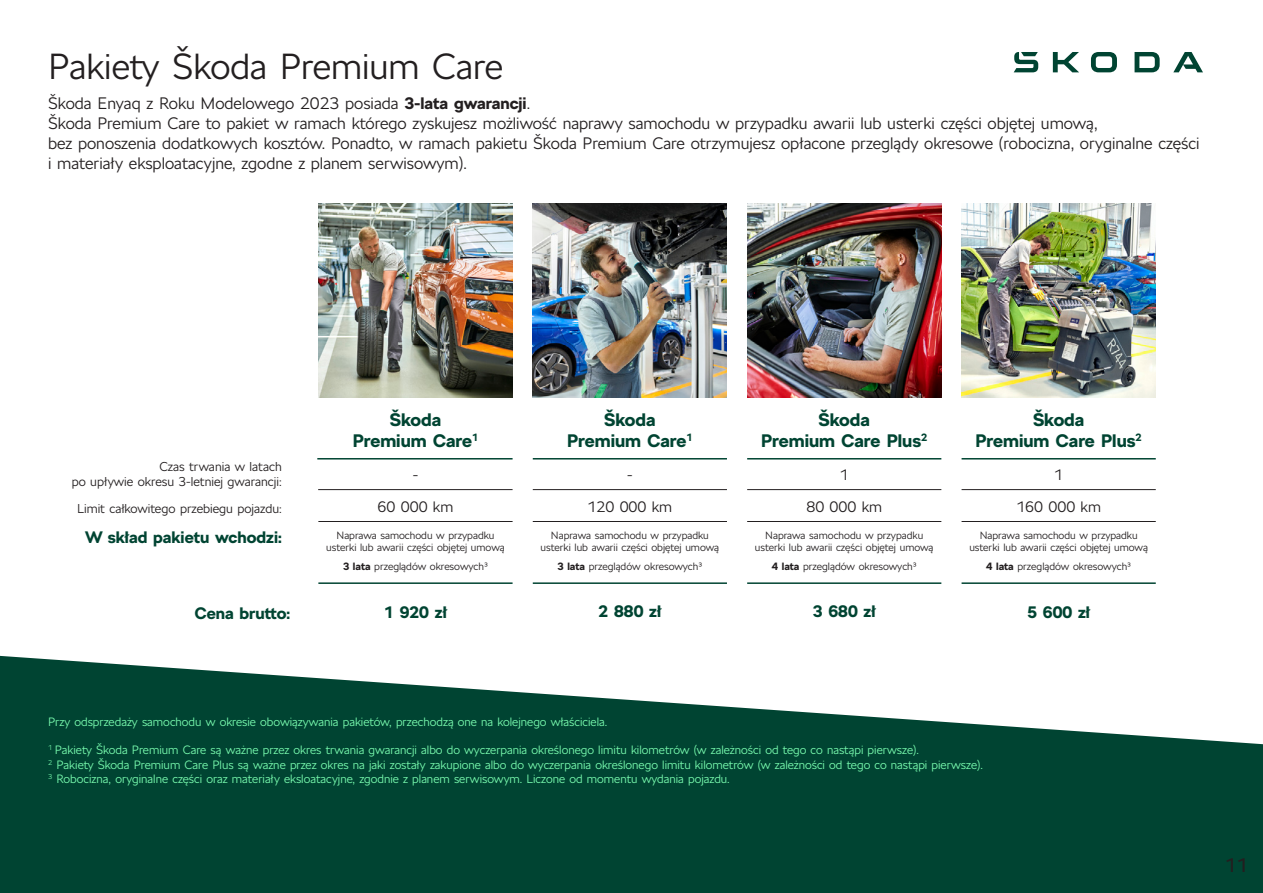
<style>
.page{position:relative;width:1263px;height:893px;background:#fff}
.page>*{position:absolute;margin:0;border:0;box-sizing:border-box;transform-origin:0 0}
.t1{font:300 36px "SKODA Next Arabic";color:#231f20}
.t2{font:19.5px "SKODA Next";color:#231f20}
.t3{font:700 18px "SKODA Next Arabic";color:#004432}
.Car_detail_informati{font:300 16.5px/19.8px "SKODA Next Arabic";color:#231f20}
.t4{font:700 16.5px "SKODA Next Arabic";color:#004432}
.t5{font:300 15px "SKODA Next Arabic";color:#231f20}
.t6{font:300 12.75px "SKODA Next Arabic";color:#231f20}
.t7{font:300 12px "SKODA Next Arabic";color:#78faae}
.t8{font:300 10.5px "SKODA Next Arabic";color:#231f20}
.s1{font-weight:700}
</style>
<div class="page">
<svg style="left:0;top:656px;width:1263px;height:237px;fill:#004432"></svg>
<svg style="left:1014px;top:52px;width:189px;height:20px"></svg>
<hr style="left:317px;top:458px;width:196px;height:1px;background:#004432">
<hr style="left:533px;top:458px;width:194px;height:1px;background:#004432">
<hr style="left:747px;top:458px;width:194px;height:1px;background:#004432">
<hr style="left:961px;top:458px;width:195px;height:1px;background:#004432">
<hr style="left:318px;top:582px;width:195px;height:2px;background:#004432">
<hr style="left:533px;top:582px;width:194px;height:2px;background:#004432">
<hr style="left:747px;top:582px;width:194px;height:2px;background:#004432">
<hr style="left:961px;top:582px;width:195px;height:2px;background:#004432">
<hr style="left:318px;top:489px;width:195px;height:1px;background:#231f20">
<hr style="left:533px;top:489px;width:194px;height:1px;background:#231f20">
<hr style="left:747px;top:489px;width:194px;height:1px;background:#231f20">
<hr style="left:961px;top:489px;width:195px;height:1px;background:#231f20">
<hr style="left:318px;top:521px;width:195px;height:1px;background:#231f20">
<hr style="left:533px;top:521px;width:194px;height:1px;background:#231f20">
<hr style="left:747px;top:521px;width:194px;height:1px;background:#231f20">
<hr style="left:961px;top:521px;width:195px;height:1px;background:#231f20">
<img style="left:318px;top:203px;width:195px;height:194px">
<img style="left:533px;top:203px;width:194px;height:194px">
<img style="left:747px;top:203px;width:194px;height:194px">
<img style="left:961px;top:203px;width:195px;height:194px">
<p class="t1" style="left:48px;top:40px;width:457px">Pakiety Škoda Premium Care</p>
<p class="Car_detail_informati" style="left:48px;top:95px;width:483px">Škoda Enyaq z Roku Modelowego 2023 posiada <span class="s1">3-lata gwarancji</span>.</p>
<p class="Car_detail_informati" style="left:48px;top:114px;width:1153px">Škoda Premium Care to pakiet w ramach którego zyskujesz możliwość naprawy samochodu w przypadku awarii lub usterki części objętej umową,<br>bez ponoszenia dodatkowych kosztów. Ponadto, w ramach pakietu Škoda Premium Care otrzymujesz opłacone przeglądy okresowe (robocizna, oryginalne części i materiały eksploatacyjne, zgodne z planem serwisowym).</p>
<p class="t6" style="left:159px;top:457px;width:124px">Czas trwania w latach</p>
<p class="t6" style="left:72px;top:472px;width:211px">po upływie okresu 3-letniej gwarancji:</p>
<p class="t6" style="left:77px;top:499px;width:206px">Limit całkowitego przebiegu pojazdu:</p>
<p class="t4" style="left:85px;top:528px;width:198px">W skład pakietu wchodzi:</p>
<p class="t4" style="left:195px;top:604px;width:97px">Cena brutto:</p>
<p class="t3" style="left:390px;top:409px;width:53px">Škoda</p>
<p class="t3" style="left:353px;top:431px;width:127px">Premium Care<sup>1</sup></p>
<p class="t3" style="left:604px;top:409px;width:53px">Škoda</p>
<p class="t3" style="left:567px;top:431px;width:127px">Premium Care<sup>1</sup></p>
<p class="t3" style="left:819px;top:409px;width:53px">Škoda</p>
<p class="t3" style="left:761px;top:431px;width:168px">Premium Care Plus<sup>2</sup></p>
<p class="t3" style="left:1033px;top:409px;width:53px">Škoda</p>
<p class="t3" style="left:975px;top:431px;width:168px">Premium Care Plus<sup>2</sup></p>
<p class="t5" style="left:413px;top:464px;width:7px">-</p>
<p class="t5" style="left:627px;top:464px;width:7px">-</p>
<p class="t5" style="left:840px;top:464px;width:10px">1</p>
<p class="t5" style="left:1054px;top:464px;width:10px">1</p>
<p class="t5" style="left:378px;top:496px;width:77px">60 000 km</p>
<p class="t5" style="left:588px;top:496px;width:86px">120 000 km</p>
<p class="t5" style="left:806px;top:496px;width:77px">80 000 km</p>
<p class="t5" style="left:1016px;top:496px;width:86px">160 000 km</p>
<p class="t8" style="left:336px;top:527px;width:159px">Naprawa samochodu w przypadku</p>
<p class="t8" style="left:326px;top:540px;width:180px">usterki lub awarii części objętej umową</p>
<p class="t8" style="left:343px;top:559px;width:146px"><span class="s1">3 lata</span> przeglądów okresowych3</p>
<p class="t8" style="left:551px;top:527px;width:159px">Naprawa samochodu w przypadku</p>
<p class="t8" style="left:541px;top:540px;width:180px">usterki lub awarii części objętej umową</p>
<p class="t8" style="left:557px;top:559px;width:146px"><span class="s1">3 lata</span> przeglądów okresowych3</p>
<p class="t8" style="left:765px;top:527px;width:159px">Naprawa samochodu w przypadku</p>
<p class="t8" style="left:755px;top:540px;width:180px">usterki lub awarii części objętej umową</p>
<p class="t8" style="left:772px;top:559px;width:146px"><span class="s1">4 lata</span> przeglądów okresowych3</p>
<p class="t8" style="left:980px;top:527px;width:159px">Naprawa samochodu w przypadku</p>
<p class="t8" style="left:969px;top:540px;width:180px">usterki lub awarii części objętej umową</p>
<p class="t8" style="left:986px;top:559px;width:146px"><span class="s1">4 lata</span> przeglądów okresowych3</p>
<p class="t4" style="left:384px;top:603px;width:64px">1 920 zł</p>
<p class="t4" style="left:598px;top:602px;width:64px">2 880 zł</p>
<p class="t4" style="left:813px;top:602px;width:64px">3 680 zł</p>
<p class="t4" style="left:1027px;top:602px;width:64px">5 600 zł</p>
<p class="t7" style="left:48px;top:713px;width:561px">Przy odsprzedaży samochodu w okresie obowiązywania pakietów, przechodzą one na kolejnego właściciela.</p>
<p class="t7" style="left:48px;top:741px;width:872px"><sup>1</sup> Pakiety Škoda Premium Care są ważne przez okres trwania gwarancji albo do wyczerpania określonego limitu kilometrów (w zależności od tego co nastąpi pierwsze).</p>
<p class="t7" style="left:48px;top:756px;width:936px"><sup>2</sup> Pakiety Škoda Premium Care Plus są ważne przez okres na jaki zostały zakupione albo do wyczerpania określonego limitu kilometrów (w zależności od tego co nastąpi pierwsze).</p>
<p class="t7" style="left:48px;top:770px;width:683px"><sup>3</sup> Robocizna, oryginalne części oraz materiały eksloatacyjne, zgodnie z planem serwisowym. Liczone od momentu wydania pojazdu.</p>
<h2 class="t2" style="left:1225px;top:852px;width:25px">11</h2>
</div>
